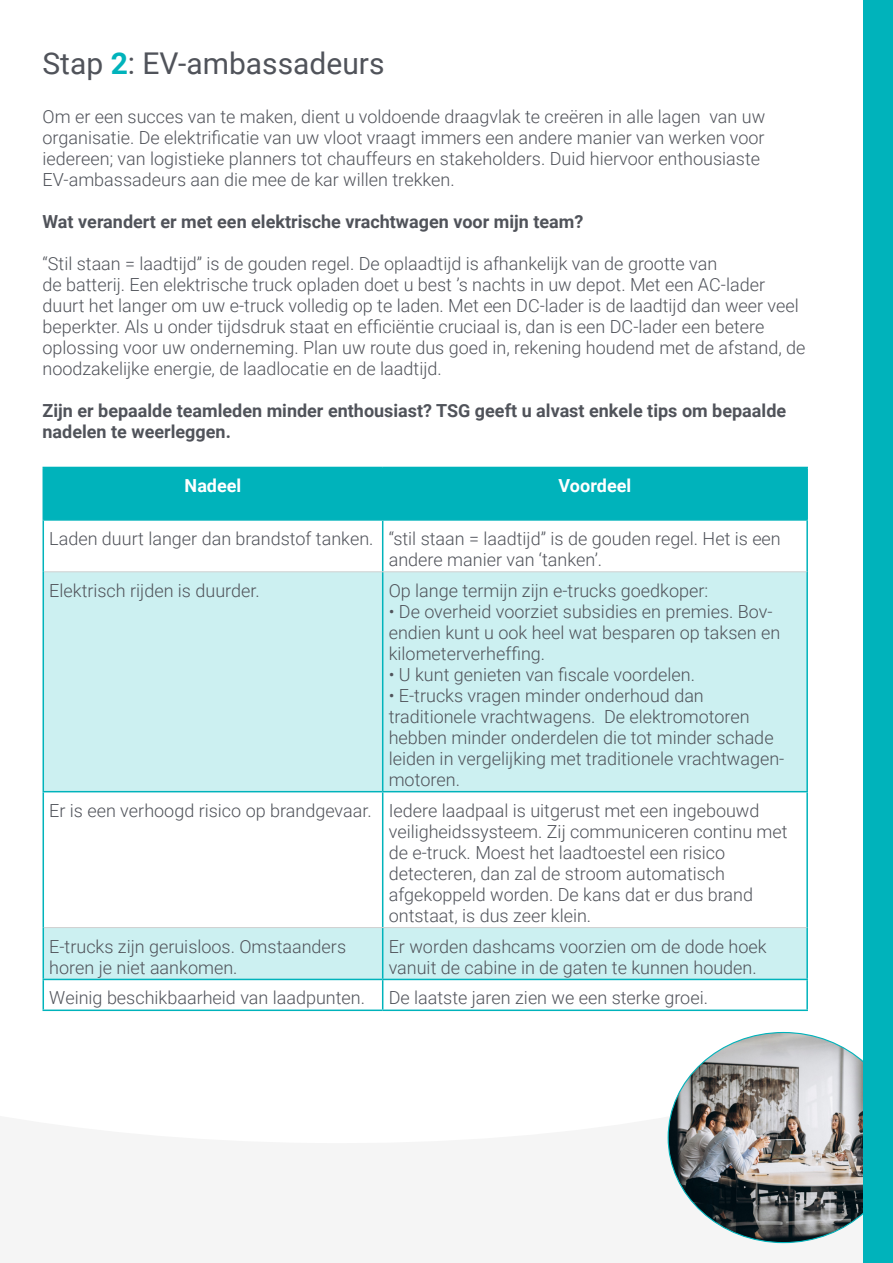
<style>
.page{position:relative;width:893px;height:1263px;background:#fff}
.page>*{position:absolute;margin:0;border:0;box-sizing:border-box;transform-origin:0 0}
.t1{font:30px "Roboto";color:#50535a}
.t2{font:300 18px/21px "Roboto";color:#50535a}
.t3{font:700 18px/21px "Roboto";color:#50535a}
.t4{font:700 18px "Roboto";color:#fff}
.s1{font-weight:700;color:#00b3bb}
</style>
<div class="page">
<img style="left:668px;top:1032px;width:195px;height:211px">
<div style="left:863px;top:0;width:30px;height:1263px;background:#00b3bb"></div>
<div style="left:44px;top:468px;width:762px;height:51px;background:#00b3bb"></div>
<svg style="left:44px;top:572px;width:762px;height:407px;fill:#ccf0f1"></svg>
<hr style="left:43px;top:467px;width:340px;height:1px;background:#00b3bb">
<hr style="left:43px;top:468px;width:1px;height:51px;background:#00b3bb">
<hr style="left:383px;top:467px;width:425px;height:1px;background:#00b3bb">
<hr style="left:382px;top:468px;width:1px;height:51px;background:#00b3bb">
<hr style="left:806px;top:468px;width:2px;height:51px;background:#00b3bb">
<hr style="left:43px;top:519px;width:340px;height:2px;background:#00b3bb">
<hr style="left:43px;top:521px;width:1px;height:51px;background:#00b3bb">
<hr style="left:383px;top:519px;width:425px;height:2px;background:#00b3bb">
<hr style="left:382px;top:521px;width:1px;height:51px;background:#00b3bb">
<hr style="left:806px;top:521px;width:2px;height:51px;background:#00b3bb">
<hr style="left:43px;top:572px;width:1px;height:219px;background:#00b3bb">
<hr style="left:382px;top:572px;width:1px;height:219px;background:#00b3bb">
<hr style="left:806px;top:572px;width:2px;height:219px;background:#00b3bb">
<hr style="left:43px;top:791px;width:340px;height:1px;background:#00b3bb">
<hr style="left:43px;top:792px;width:1px;height:135px;background:#00b3bb">
<hr style="left:383px;top:791px;width:425px;height:1px;background:#00b3bb">
<hr style="left:382px;top:792px;width:1px;height:135px;background:#00b3bb">
<hr style="left:806px;top:792px;width:2px;height:135px;background:#00b3bb">
<hr style="left:43px;top:927px;width:1px;height:52px;background:#00b3bb">
<hr style="left:382px;top:928px;width:1px;height:51px;background:#00b3bb">
<hr style="left:806px;top:927px;width:2px;height:52px;background:#00b3bb">
<hr style="left:43px;top:979px;width:340px;height:1px;background:#00b3bb">
<svg style="left:43px;top:980px;width:1px;height:29px"></svg>
<hr style="left:383px;top:979px;width:425px;height:1px;background:#00b3bb">
<svg style="left:382px;top:980px;width:1px;height:29px"></svg>
<hr style="left:806px;top:980px;width:2px;height:29px;background:#00b3bb">
<hr style="left:43px;top:1009px;width:340px;height:2px;background:#00b3bb">
<hr style="left:383px;top:1009px;width:425px;height:2px;background:#00b3bb">
<hr style="left:44px;top:571px;width:339px;height:1px;background:#d0d0d0">
<hr style="left:383px;top:571px;width:423px;height:1px;background:#d0d0d0">
<hr style="left:44px;top:927px;width:339px;height:1px;background:#d0d0d0">
<hr style="left:383px;top:927px;width:423px;height:1px;background:#d0d0d0">
<h1 class="t1" style="left:43px;top:42px;width:343px">Stap <span class="s1">2</span>: EV-ambassadeurs</h1>
<p class="t2" style="left:43px;top:106px;width:724px">Om er een succes van te maken, dient u voldoende draagvlak te creëren in alle lagen van uw organisatie. De elektrificatie van uw vloot vraagt immers een andere manier van werken voor iedereen; van logistieke planners tot chauffeurs en stakeholders. Duid hiervoor enthousiaste EV-ambassadeurs aan die mee de kar willen trekken.</p>
<p class="t3" style="left:43px;top:211px;width:542px">Wat verandert er met een elektrische vrachtwagen voor mijn team?</p>
<p class="t2" style="left:43px;top:253px;width:765px">“Stil staan = laadtijd” is de gouden regel. De oplaadtijd is afhankelijk van de grootte van<br>de batterij. Een elektrische truck opladen doet u best ’s nachts in uw depot. Met een AC-lader duurt het langer om uw e-truck volledig op te laden. Met een DC-lader is de laadtijd dan weer veel beperkter. Als u onder tijdsdruk staat en efficiëntie cruciaal is, dan is een DC-lader een betere oplossing voor uw onderneming. Plan uw route dus goed in, rekening houdend met de afstand, de noodzakelijke energie, de laadlocatie en de laadtijd.</p>
<p class="t3" style="left:43px;top:400px;width:745px">Zijn er bepaalde teamleden minder enthousiast? TSG geeft u alvast enkele tips om bepaalde nadelen te weerleggen.</p>
<p class="t4" style="left:185px;top:473px;width:58px">Nadeel</p>
<p class="t4" style="left:559px;top:473px;width:74px">Voordeel</p>
<p class="t2" style="left:389px;top:527px;width:394px;text-indent:-339px">Laden duurt langer dan brandstof tanken. “stil staan = laadtijd” is de gouden regel. Het is een andere manier van ‘tanken’.</p>
<p class="t2" style="left:49px;top:579px;width:212px">Elektrisch rijden is duurder.</p>
<p class="t2" style="left:389px;top:579px;width:321px">Op lange termijn zijn e-trucks goedkoper:</p>
<p class="t2" style="left:389px;top:600px;width:393px">• De overheid voorziet subsidies en premies. Bov&shy;endien kunt u ook heel wat besparen op taksen en kilometerverheffing.</p>
<p class="t2" style="left:389px;top:663px;width:308px">• U kunt genieten van fiscale voordelen.</p>
<p class="t2" style="left:389px;top:684px;width:397px">• E-trucks vragen minder onderhoud dan traditionele vrachtwagens. De elektromotoren hebben minder onderdelen die tot minder schade leiden in vergelijking met traditionele vrachtwagen&shy;motoren.</p>
<p class="t2" style="left:389px;top:799px;width:400px;text-indent:-339px">Er is een verhoogd risico op brandgevaar. Iedere laadpaal is uitgerust met een ingebouwd veiligheidssysteem. Zij communiceren continu met de e-truck. Moest het laadtoestel een risico detecteren, dan zal de stroom automatisch afgekoppeld worden. De kans dat er dus brand ontstaat, is dus zeer klein.</p>
<p class="t2" style="left:49px;top:935px;width:298px">E-trucks zijn geruisloos. Omstaanders horen je niet aankomen.</p>
<p class="t2" style="left:389px;top:935px;width:379px">Er worden dashcams voorzien om de dode hoek vanuit de cabine in de gaten te kunnen houden.</p>
<p class="t2" style="left:49px;top:987px;width:317px">Weinig beschikbaarheid van laadpunten.</p>
<p class="t2" style="left:389px;top:987px;width:321px">De laatste jaren zien we een sterke groei.</p>
</div>
